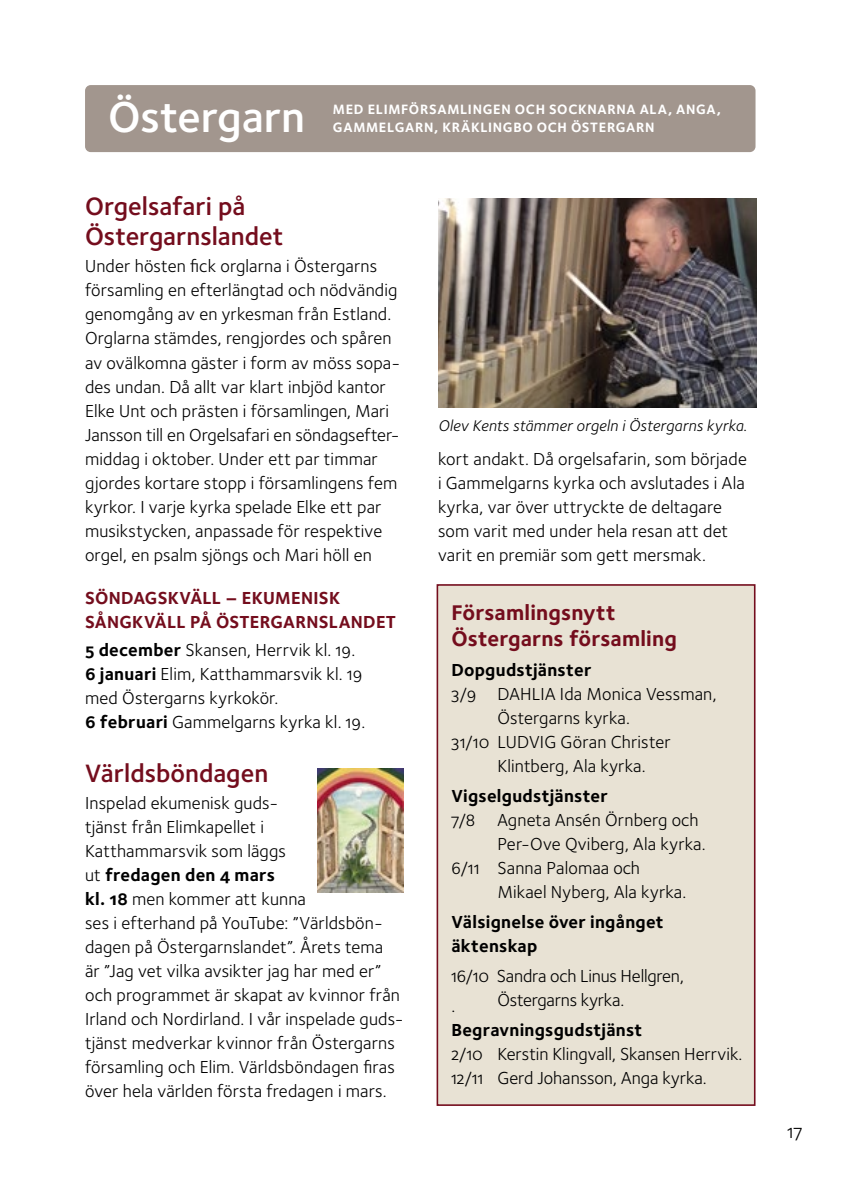
<style>
.page{position:relative;width:842px;height:1191px;background:#fff}
.page>*{position:absolute;margin:0;border:0;box-sizing:border-box;transform-origin:0 0}
.t1{font:600 44.6px "Foundry Sterling";letter-spacing:-.005em;color:#fff}
.t2{font:26px/30px "Foundry Sterling Demi OSF";color:#740d1d}
.t3{font:22px/26px "Foundry Sterling Bold OSF";letter-spacing:.005em;color:#740d1d}
.t4{font:19.6px "Foundry Sterling Book OSF";color:#000}
.t5{font:18px/24px "Foundry Sterling Book OSF";letter-spacing:.01em;color:#000}
.t6{font:18px/24px "Foundry Sterling Bold OSF";letter-spacing:.015em;color:#000}
.t7{font:18px/24px "Foundry Sterling Bold OSF";letter-spacing:.015em;color:#740d1d}
.t8{font:18px/24px "Foundry Sterling Book OSF";letter-spacing:-.01em;color:#000}
.t9{font:16px "Foundry Sterling Book Italic OSF";letter-spacing:.01em;color:#000}
.t10{font:14px/18px "Foundry Sterling Bold OSF";letter-spacing:.05em;color:#fff}
.s1{font-family:"Foundry Sterling Bold OSF"}
.s2{font-family:"Foundry Sterling Book OSF"}
</style>
<div class="page">
<div style="left:85px;top:85px;width:670px;height:67px;background:#a2968e;border-radius:6px"></div>
<div style="left:437px;top:584px;width:318px;height:522px;background:#e8e2d4;border:2px solid #740d1d"></div>
<img style="left:317px;top:768px;width:87px;height:124px">
<img style="left:438px;top:198px;width:319px;height:210px">
<h1 class="t1" style="left:108px;top:85px;width:198px">Östergarn</h1>
<p class="t10" style="left:333px;top:100px;width:390px">MED ELIMFÖRSAMLINGEN OCH SOCKNARNA ALA, ANGA,<br>GAMMELGARN, KRÄKLINGBO OCH ÖSTERGARN</p>
<h2 class="t2" style="left:85px;top:191px;width:200px">Orgelsafari på<br>Östergarnslandet</h2>
<p class="t5" style="left:85px;top:254px;width:317px">Under hösten fick orglarna i Östergarns församling en efterlängtad och nödvändig genomgång av en yrkesman från Estland.<br>Orglarna stämdes, rengjordes och spåren av ovälkomna gäster i form av möss sopa&shy;des undan. Då allt var klart inbjöd kantor Elke Unt och prästen i församlingen, Mari Jansson till en Orgelsafari en söndagsefter&shy;middag i oktober. Under ett par timmar gjordes kortare stopp i församlingens fem kyrkor. I varje kyrka spelade Elke ett par musikstycken, anpassade för respektive orgel, en psalm sjöngs och Mari höll en</p>
<p class="t7" style="left:85px;top:585px;width:312px">SÖNDAGSKVÄLL – EKUMENISK<br>SÅNGKVÄLL PÅ ÖSTERGARNSLANDET</p>
<p class="t5" style="left:85px;top:637px;width:282px"><span class="s1">5 december</span> Skansen, Herrvik kl. 19.<br><span class="s1">6 januari</span> Elim, Katthammarsvik kl. 19 med Östergarns kyrkokör.<br><span class="s1">6 februari</span> Gammelgarns kyrka kl. 19.</p>
<h2 class="t2" style="left:85px;top:757px;width:185px">Världsböndagen</h2>
<p class="t5" style="left:85px;top:790px;width:202px">Inspelad ekumenisk guds&shy;tjänst från Elimkapellet i<br>Katthammarsvik som läggs</p>
<p class="t6" style="left:85px;top:862px;width:192px"><span class="s2">ut</span> fredagen den 4 mars</p>
<p class="t5" style="left:85px;top:886px;width:320px"><span class="s1">kl. 18</span> men kommer att kunna<br>ses i efterhand på YouTube: ”Världsbön&shy;dagen på Östergarnslandet”. Årets tema<br>är ”Jag vet vilka avsikter jag har med er” och programmet är skapat av kvinnor från Irland och Nordirland. I vår inspelade guds&shy;tjänst medverkar kvinnor från Östergarns församling och Elim. Världsböndagen firas över hela världen första fredagen i mars.</p>
<p class="t9" style="left:438px;top:414px;width:310px">Olev Kents stämmer orgeln i Östergarns kyrka.</p>
<p class="t5" style="left:438px;top:446px;width:310px">kort andakt. Då orgelsafarin, som började i Gammelgarns kyrka och avslutades i Ala kyrka, var över uttryckte de deltagare som varit med under hela resan att det varit en premiär som gett mersmak.</p>
<p class="t3" style="left:451px;top:598px;width:227px">Församlingsnytt<br>Östergarns församling</p>
<p class="t6" style="left:451px;top:657px;width:142px">Dopgudstjänster</p>
<p class="t5" style="left:451px;top:681px;width:267px">3/9 DAHLIA Ida Monica Vessman,</p>
<p class="t5" style="left:497px;top:705px;width:134px">Östergarns kyrka.</p>
<p class="t5" style="left:451px;top:729px;width:221px">31/10 LUDVIG Göran Christer</p>
<p class="t5" style="left:497px;top:753px;width:150px">Klintberg, Ala kyrka.</p>
<p class="t6" style="left:451px;top:783px;width:158px">Vigselgudstjänster</p>
<p class="t5" style="left:451px;top:807px;width:249px">7/8 Agneta Ansén Örnberg och</p>
<p class="t5" style="left:497px;top:831px;width:210px">Per-Ove Qviberg, Ala kyrka.</p>
<p class="t5" style="left:451px;top:855px;width:190px">6/11 Sanna Palomaa och</p>
<p class="t5" style="left:497px;top:879px;width:191px">Mikael Nyberg, Ala kyrka.</p>
<p class="t6" style="left:451px;top:909px;width:214px">Välsignelse över ingånget äktenskap</p>
<p class="t8" style="left:497px;top:963px;width:188px;text-indent:-46px">16/10 Sandra och Linus Hellgren,<br>Östergarns kyrka.</p>
<p class="t5" style="left:451px;top:993px;width:5px">.</p>
<p class="t6" style="left:451px;top:1017px;width:193px">Begravningsgudstjänst</p>
<p class="t5" style="left:451px;top:1041px;width:293px">2/10 Kerstin Klingvall, Skansen Herrvik.<br>12/11 Gerd Johansson, Anga kyrka.</p>
<p class="t4" style="left:787px;top:1117px;width:16px">17</p>
</div>
